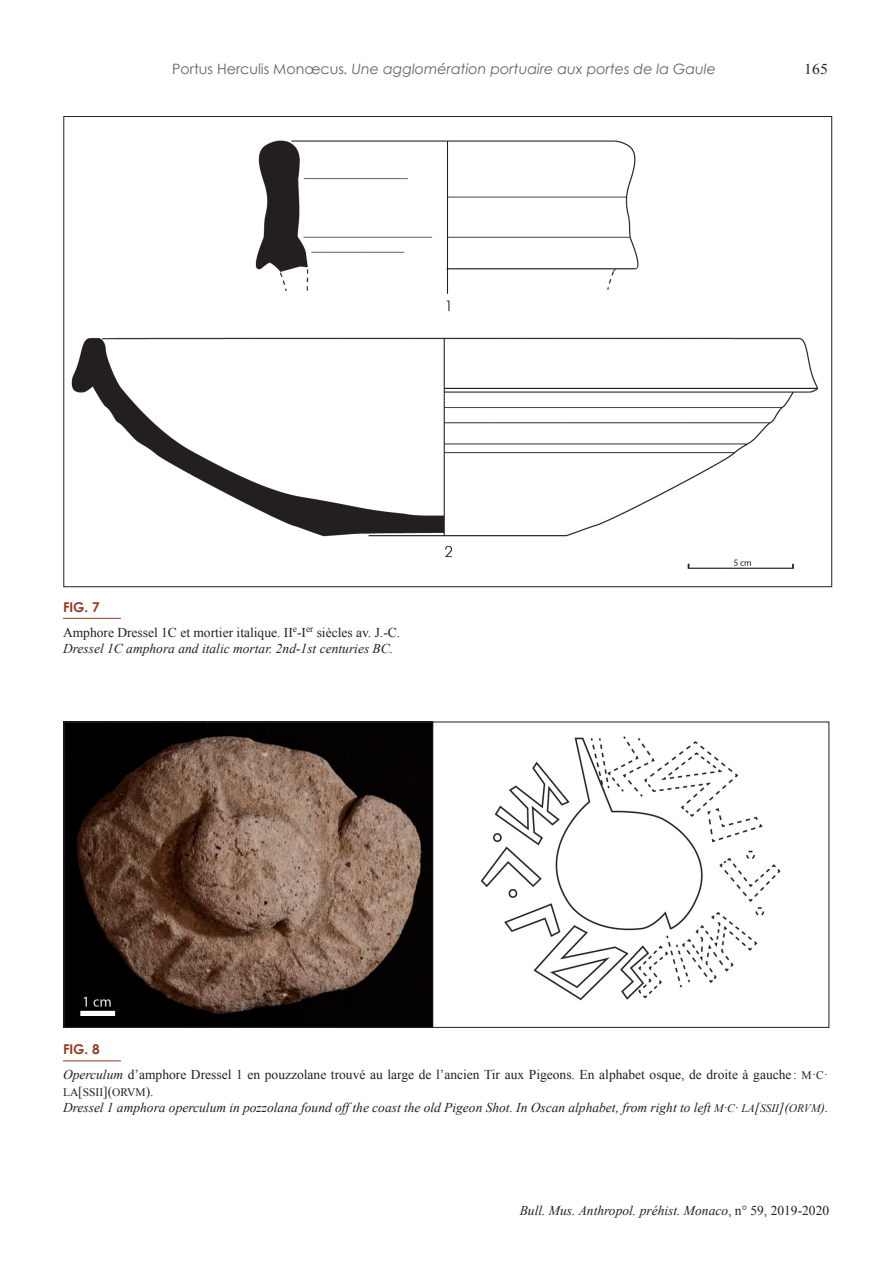
<style>
.page{position:relative;width:893px;height:1263px;background:#fff}
.page>*{position:absolute;margin:0;border:0;box-sizing:border-box;transform-origin:0 0}
.t1{font:15px "Times New Roman PSMT SC850";color:#231f20;scale:1.05 1}
.t2{font:italic 14.25px "Century Gothic";color:#636366}
.t3{font:13.5px/16.5px "Times New Roman";color:#231f20}
.t4{font:italic 13.5px "Times New Roman";color:#231f20}
.t5{font:700 13.5px "Century Gothic";color:#94371e}
.t6{font:11.55px "Times New Roman PSMT SC850";color:#231f20}
.s1{font-style:normal}
.s2{font-style:italic}
.s3{font-family:"Times New Roman PSMT SC850";font-size:11.55px}
.s4{font-family:"Times New Roman PSMT SC850"}
.s5{font-size:13.5px}
.s6{font-family:"Times New Roman";font-size:13.5px}
.s7{font-family:"Times New Roman PS Italic MT SC850";font-style:normal;font-size:11.55px}
.s8{font-family:"Times New Roman PS Italic MT SC850";font-style:normal}
</style>
<div class="page">
<img style="left:71px;top:140px;width:747px;height:429px">
<img style="left:66px;top:724px;width:365px;height:302px">
<hr style="left:63px;top:618px;width:58px;height:1px;background:#94371e">
<hr style="left:63px;top:1061px;width:58px;height:1px;background:#94371e">
<img style="left:480px;top:736px;width:301px;height:265px">
<p class="t2" style="left:172px;top:60px;width:545px"><span class="s1">Portus Herculis Monœcus</span>. Une agglomération portuaire aux portes de la Gaule</p>
<p class="t1" style="left:804px;top:59px;width:24px">165</p>
<p class="t5" style="left:63px;top:598px;width:38px">Fig. 7</p>
<p class="t3" style="left:63px;top:624px;width:339px">Amphore Dressel 1C et mortier italique. II<sup>e</sup>-I<sup>er</sup> siècles av. J.-C.<br><span class="s2">Dressel 1C amphora and italic mortar. 2nd-1st centuries BC.</span></p>
<p class="t5" style="left:63px;top:1041px;width:38px">Fig. 8</p>
<p class="t3" style="left:63px;top:1066px;width:767px"><span class="s2">Operculum</span> d’amphore Dressel 1 en pouzzolane trouvé au large de l’ancien Tir aux Pigeons. En alphabet osque, de droite à gauche : <span class="s3">M</span><span class="s4">·</span><span class="s3">C</span><span class="s4">·</span></p>
<p class="t6" style="left:63px;top:1084px;width:92px">LA <span class="s5">[</span>SSII<span class="s5">](</span>ORVM<span class="s5">)</span><span class="s6">.</span></p>
<p class="t4" style="left:63px;top:1098px;width:767px">Dressel 1 amphora operculum in pozzolana found off the coast the old Pigeon Shot. In Oscan alphabet, from right to left <span class="s7">M</span><span class="s8">·</span><span class="s7">C</span><span class="s8">·</span> <span class="s7">LA</span><span class="s8">[</span><span class="s7">SSII</span><span class="s8">](</span><span class="s7">ORVM</span><span class="s8">).</span></p>
<p class="t4" style="left:520px;top:1201px;width:311px">Bull. Mus. Anthropol. préhist. Monaco<span class="s1">, n° 59, 2019-2020</span></p>
</div>
